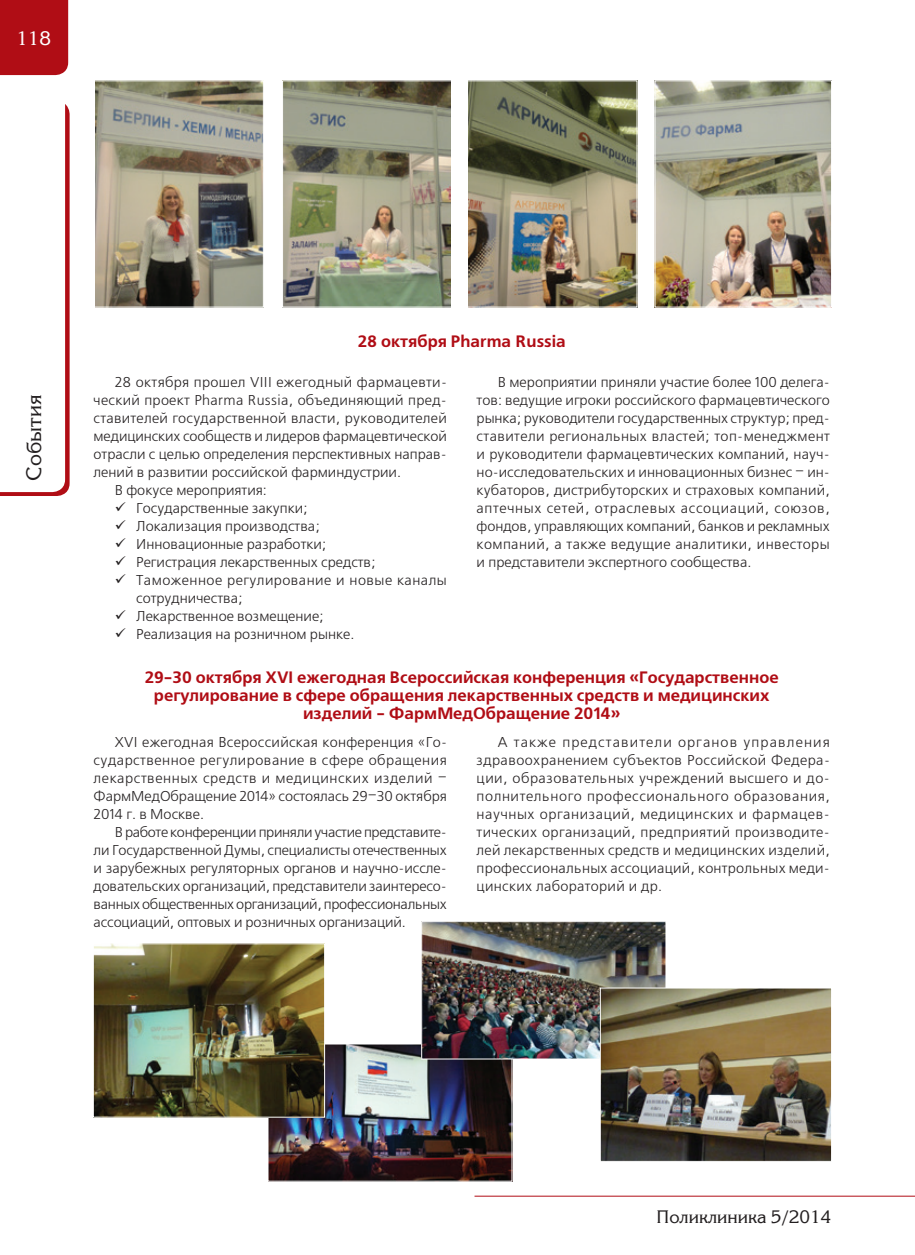
<style>
.page{position:relative;width:915px;height:1255px;background:#fff}
.page>*{position:absolute;margin:0;border:0;box-sizing:border-box;transform-origin:0 0}
.t1{font:21px "Korinna C";color:#231f20}
.t2{font:19.5px "Korinna C";color:#fff}
.t3{font:18px "Korinna C";color:#231f20}
.t4{font:700 16.5px/18px "Free Set C";color:#b00d15;text-align:center}
.t5{font:14.25px/18px "Free Set C";color:#231f20;text-align:justify}
.t6{font:14.25px "Free Set C";letter-spacing:.02em;color:#231f20}
.t7{font:14.25px "Free Set C";letter-spacing:.03em;color:#231f20}
</style>
<div class="page">
<div style="left:0;top:0;width:68px;height:75px;background:#b00d15"></div>
<hr style="left:474px;top:1195px;width:440px;height:1px;background:#b00d15">
<svg style="left:0;top:104px;width:70px;height:392px"></svg>
<img style="left:269px;top:1045px;width:241px;height:134px">
<div style="left:267px;top:1043px;width:245px;height:138px;border:1px solid #fff"></div>
<img style="left:95px;top:945px;width:228px;height:170px">
<div style="left:93px;top:943px;width:232px;height:174px;border:1px solid #fff"></div>
<img style="left:95px;top:82px;width:167px;height:223px">
<div style="left:93px;top:80px;width:171px;height:227px;border:1px solid #fff"></div>
<img style="left:468px;top:82px;width:167px;height:223px">
<div style="left:466px;top:80px;width:171px;height:227px;border:1px solid #fff"></div>
<img style="left:284px;top:82px;width:166px;height:223px">
<div style="left:282px;top:80px;width:170px;height:227px;border:1px solid #fff"></div>
<img style="left:656px;top:82px;width:173px;height:223px">
<div style="left:654px;top:80px;width:177px;height:227px;border:1px solid #fff"></div>
<img style="left:423px;top:923px;width:241px;height:134px">
<div style="left:421px;top:921px;width:245px;height:138px;border:1px solid #fff"></div>
<img style="left:601px;top:989px;width:228px;height:170px">
<div style="left:599px;top:987px;width:232px;height:174px;border:1px solid #fff"></div>
<h2 class="t2" style="left:16px;top:27px;width:36px">118</h2>
<h1 class="t1" style="left:22px;top:480px;width:87px;rotate:-90deg">События</h1>
<p class="t4" style="left:357px;top:333px;width:209px">28 октября Pharma Russia</p>
<p class="t6" style="left:115px;top:374px;width:333px">28 октября прошел VIII ежегодный фармацевти-</p>
<p class="t6" style="left:94px;top:392px;width:354px">ческий проект Pharma Russia, объединяющий пред-</p>
<p class="t5" style="left:94px;top:410px;width:354px">ставителей государственной власти, руководителей</p>
<p class="t5" style="left:94px;top:428px;width:354px">медицинских сообществ и лидеров фармацевтической</p>
<p class="t5" style="left:94px;top:446px;width:354px">отрасли с целью определения перспективных направ-</p>
<p class="t5" style="left:94px;top:464px;width:309px">лений в развитии российской фарминдустрии.</p>
<p class="t5" style="left:115px;top:482px;width:153px">В фокусе мероприятия:</p>
<p class="t5" style="left:136px;top:500px;width:173px">Государственные закупки;</p>
<p class="t5" style="left:136px;top:518px;width:185px">Локализация производства;</p>
<p class="t5" style="left:136px;top:536px;width:192px">Инновационные разработки;</p>
<p class="t5" style="left:136px;top:554px;width:241px">Регистрация лекарственных средств;</p>
<p class="t7" style="left:136px;top:572px;width:312px">Таможенное регулирование и новые каналы</p>
<p class="t5" style="left:136px;top:590px;width:108px">сотрудничества;</p>
<p class="t5" style="left:136px;top:608px;width:189px">Лекарственное возмещение;</p>
<p class="t5" style="left:136px;top:626px;width:220px">Реализация на розничном рынке.</p>
<p class="t5" style="left:476px;top:374px;width:354px;text-indent:21px">В мероприятии приняли участие более 100 делега&shy;тов: ведущие игроки российского фармацевтического рынка; руководители государственных структур; пред&shy;ставители региональных властей; топ-менеджмент и руководители фармацевтических компаний, науч&shy;но-исследовательских и инновационных бизнес – ин&shy;кубаторов, дистрибуторских и страховых компаний, аптечных сетей, отраслевых ассоциаций, союзов, фондов, управляющих компаний, банков и рекламных компаний, а также ведущие аналитики, инвесторы и представители экспертного сообщества.</p>
<p class="t4" style="left:145px;top:669px;width:635px">29-30 октября XVI ежегодная Всероссийская конференция «Государственное регулирование в сфере обращения лекарственных средств и медицинских изделий - ФармМедОбращение 2014»</p>
<p class="t5" style="left:94px;top:734px;width:355px;text-indent:21px">XVI ежегодная Всероссийская конференция «Го&shy;сударственное регулирование в сфере обращения лекарственных средств и медицинских изделий – ФармМедОбращение 2014» состоялась 29–30 октября 2014 г. в Москве.</p>
<p class="t5" style="left:94px;top:824px;width:355px;text-indent:21px">В работе конференции приняли участие представите&shy;ли Государственной Думы, специалисты отечественных и зарубежных регуляторных органов и научно-иссле&shy;довательских организаций, представители заинтересо&shy;ванных общественных организаций, профессиональных ассоциаций, оптовых и розничных организаций.</p>
<p class="t5" style="left:476px;top:734px;width:355px;text-indent:21px">А также представители органов управления здравоохранением субъектов Российской Федера&shy;ции, образовательных учреждений высшего и до&shy;полнительного профессионального образования, научных организаций, медицинских и фармацев&shy;тических организаций, предприятий производите&shy;лей лекарственных средств и медицинских изделий, профессиональных ассоциаций, контрольных меди&shy;цинских лабораторий и др.</p>
<p class="t3" style="left:656px;top:1206px;width:176px">Поликлиника 5/2014</p>
</div>
